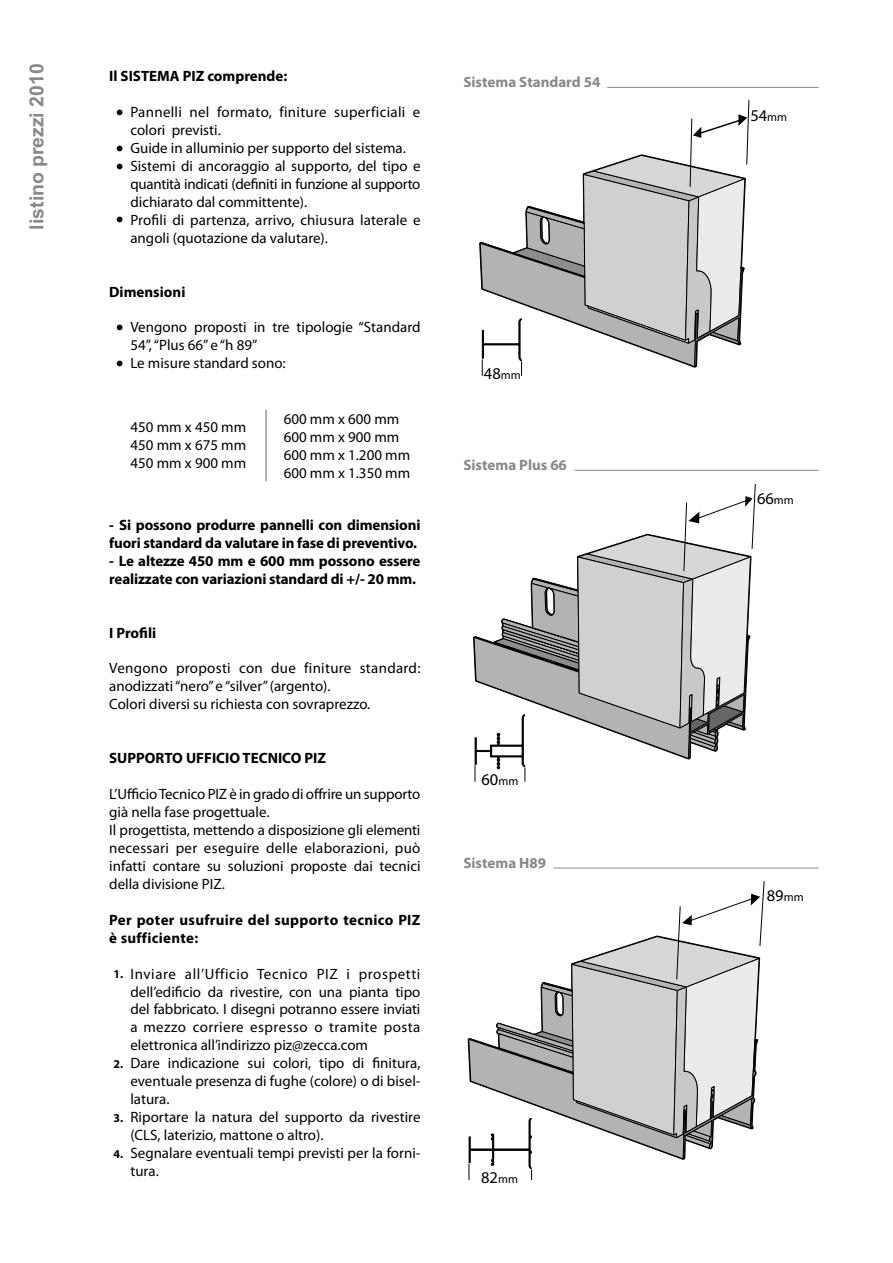
<style>
.page{position:relative;width:893px;height:1263px;background:#fff}
.page>*{position:absolute;margin:0;border:0;box-sizing:border-box;transform-origin:0 0}
.t1{font:700 19.5px "Arial";color:#878889}
.t2{font:16.5px "Myriad Pro";color:#000}
.t3{font:15px/18px "Myriad Pro";color:#000}
.t4{font:700 15px/18px "Myriad Pro";letter-spacing:-.01em;color:#000}
.t5{font:700 15px/18px "Myriad Pro";letter-spacing:.02em;color:#000}
.t6{font:700 15px "Myriad Pro";color:#878889}
.t7{font:700 12px "Myriad Pro";color:#000}
.s1{font-style:inherit}
.s2{font-size:12px}
</style>
<div class="page">
<svg style="left:479px;top:99px;width:270px;height:277px"></svg>
<hr style="left:607px;top:87px;width:211px;height:1px;background:#878889">
<svg style="left:473px;top:484px;width:282px;height:298px"></svg>
<hr style="left:574px;top:470px;width:244px;height:1px;background:#878889">
<svg style="left:468px;top:881px;width:296px;height:288px"></svg>
<svg style="left:682px;top:894px;width:78px;height:31px"></svg>
<hr style="left:554px;top:868px;width:264px;height:1px;background:#878889">
<svg style="left:117px;top:110px;width:5px;height:5px"></svg>
<svg style="left:117px;top:146px;width:5px;height:5px"></svg>
<svg style="left:117px;top:164px;width:5px;height:5px"></svg>
<svg style="left:117px;top:217px;width:5px;height:5px"></svg>
<svg style="left:117px;top:325px;width:5px;height:5px"></svg>
<svg style="left:117px;top:361px;width:5px;height:5px"></svg>
<hr style="left:265px;top:410px;width:1px;height:71px;background:#666">
<h1 class="t1" style="left:25px;top:230px;width:168px;rotate:-90deg">listino prezzi 20<span class="s1">10</span></h1>
<p class="t4" style="left:109px;top:68px;width:180px">Il SISTEMA PIZ comprende:</p>
<p class="t3" style="left:130px;top:104px;width:292px">Pannelli nel formato, finiture superficiali e colori previsti.<br>Guide in alluminio per supporto del sistema.<br>Sistemi di ancoraggio al supporto, del tipo e quantità indicati (definiti in funzione al supporto dichiarato dal committente).<br>Profili di partenza, arrivo, chiusura laterale e angoli (quotazione da valutare).</p>
<p class="t4" style="left:109px;top:283px;width:78px">Dimensioni</p>
<p class="t3" style="left:130px;top:319px;width:291px">Vengono proposti in tre tipologie “Standard<br>54”, “Plus 66” e “h 89”<br>Le misure standard sono:</p>
<p class="t3" style="left:131px;top:419px;width:117px;text-align:justify">450 mm x 450 mm 450 mm x 675 mm 450 mm x 900 mm</p>
<p class="t3" style="left:284px;top:411px;width:128px">600 mm x 600 mm<br>600 mm x 900 mm<br>600 mm x 1.200 mm<br>600 mm x 1.350 mm</p>
<p class="t4" style="left:109px;top:517px;width:313px">- Si possono produrre pannelli con dimensioni fuori standard da valutare in fase di preventivo.</p>
<p class="t4" style="left:109px;top:553px;width:313px">- Le altezze 450 mm e 600 mm possono essere realizzate con variazioni standard di +/- 20 mm.</p>
<p class="t4" style="left:109px;top:625px;width:49px">I Profili</p>
<p class="t3" style="left:109px;top:660px;width:313px">Vengono proposti con due finiture standard: anodizzati “nero” e “silver” (argento).<br>Colori diversi su richiesta con sovraprezzo.</p>
<p class="t4" style="left:109px;top:750px;width:218px">SUPPORTO UFFICIO TECNICO PIZ</p>
<p class="t3" style="left:109px;top:786px;width:313px">L’Ufficio Tecnico PIZ è in grado di offrire un supporto già nella fase progettuale.<br>Il progettista, mettendo a disposizione gli elementi necessari per eseguire delle elaborazioni, può infatti contare su soluzioni proposte dai tecnici della divisione PIZ.</p>
<p class="t5" style="left:109px;top:912px;width:313px">Per poter usufruire del supporto tecnico PIZ è sufficiente:</p>
<p class="t3" style="left:130px;top:966px;width:291px">Inviare all’Ufficio Tecnico PIZ i prospetti dell’edificio da rivestire, con una pianta tipo del fabbricato. I disegni potranno essere inviati a mezzo corriere espresso o tramite posta elettronica all’indirizzo piz@zecca.com<br>Dare indicazione sui colori, tipo di finitura, eventuale presenza di fughe (colore) o di bisel&shy;latura.<br>Riportare la natura del supporto da rivestire (CLS, laterizio, mattone o altro).<br>Segnalare eventuali tempi previsti per la forni&shy;tura.</p>
<p class="t7" style="left:113px;top:970px;width:11px">1.</p>
<p class="t7" style="left:113px;top:1060px;width:11px">2.</p>
<p class="t7" style="left:113px;top:1113px;width:11px">3.</p>
<p class="t7" style="left:113px;top:1149px;width:11px">4.</p>
<p class="t6" style="left:463px;top:77px;width:138px">Sistema Standard 54</p>
<p class="t2" style="left:484px;top:367px;width:38px">48<span class="s2">mm</span></p>
<p class="t6" style="left:463px;top:460px;width:105px">Sistema Plus 66</p>
<p class="t2" style="left:481px;top:773px;width:38px">60<span class="s2">mm</span></p>
<p class="t6" style="left:463px;top:857px;width:84px">Sistema H89</p>
<p class="t2" style="left:481px;top:1171px;width:38px">82<span class="s2">mm</span></p>
<p class="t2" style="left:750px;top:109px;width:38px">54<span class="s2">mm</span></p>
<p class="t2" style="left:757px;top:492px;width:38px">66<span class="s2">mm</span></p>
<p class="t2" style="left:766px;top:889px;width:38px">89<span class="s2">mm</span></p>
</div>
